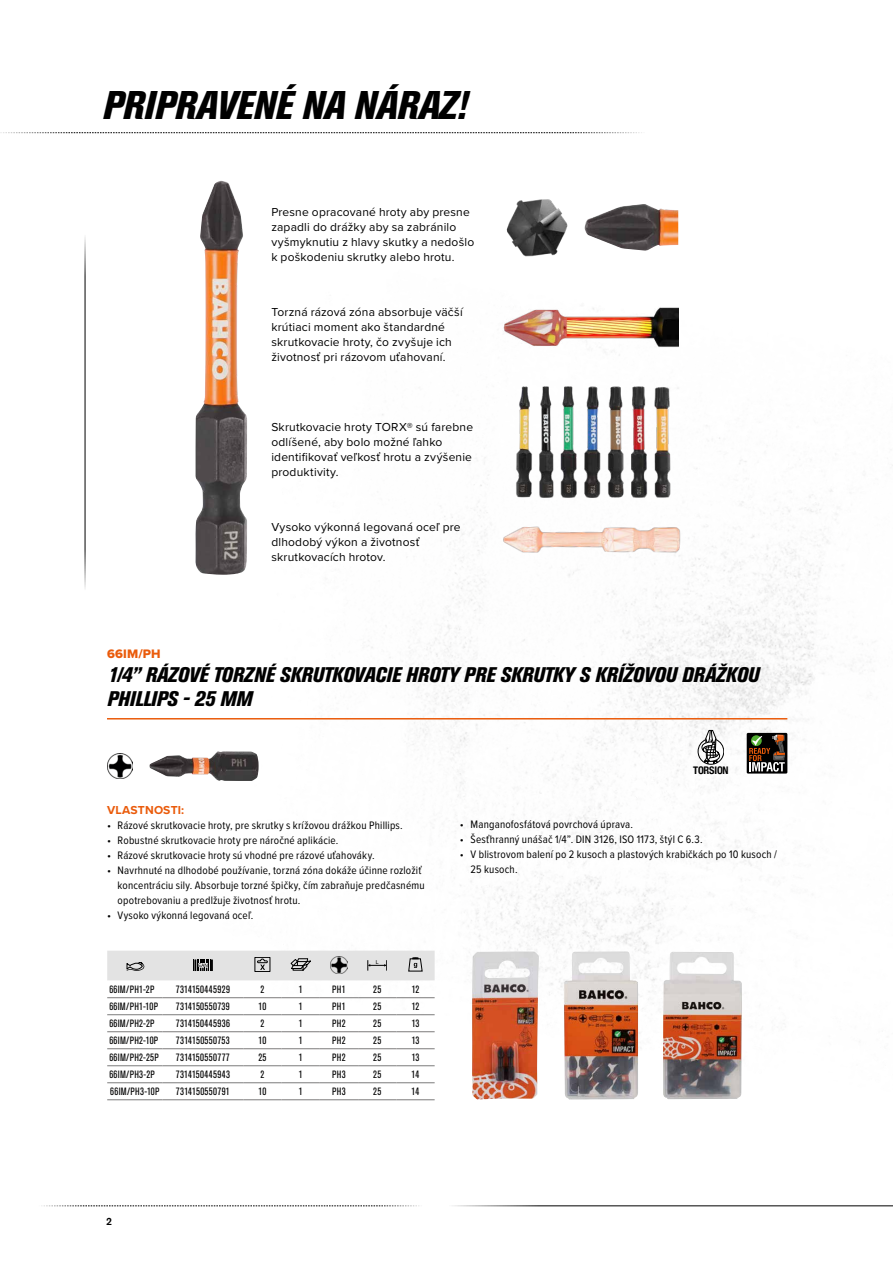
<style>
.page{position:relative;width:893px;height:1263px;background:#fff}
.page>*{position:absolute;margin:0;border:0;box-sizing:border-box;transform-origin:0 0}
.t1{font:italic 800 condensed 39.6px "Akzidenz Grotesk Pro";letter-spacing:-.01em;color:#000}
.t2{font:italic 800 condensed 21px/24px "Akzidenz Grotesk Pro";letter-spacing:-.005em;color:#000}
.t3{font:12.75px "Proxima Nova Extrabld";letter-spacing:.015em;color:#ea5b0b}
.t4{font:12px/15px "Proxima Nova";letter-spacing:.015em;color:#000}
.t5{font:700 12px "Proxima Nova";letter-spacing:.015em;color:#ea5b0b}
.t6{font:11.25px/15px "Proxima Nova Cond";letter-spacing:.015em;color:#000}
.t7{font:condensed 10.5px "Akzidenz Grotesk Pro";letter-spacing:.025em;color:#000}
.t8{font:700 condensed 10.5px "Helvetica Neue";letter-spacing:-.02em;color:#000}
.t9{font:500 10.5px "Akzidenz Grotesk Pro";color:#000}
.t10{font:5.25px "Arial";color:#000}
</style>
<div class="page">
<img style="left:180px;top:133px;width:713px;height:1074px">
<svg style="left:41px;top:1205px;width:381px;height:1px"></svg>
<hr style="left:449px;top:1205px;width:444px;height:1px;background:#000">
<svg style="left:0;top:132px;width:642px;height:1px"></svg>
<hr style="left:107px;top:718px;width:680px;height:1px;background:#ea5b0b">
<img style="left:107px;top:753px;width:26px;height:26px">
<img style="left:150px;top:751px;width:109px;height:30px">
<img style="left:564px;top:951px;width:74px;height:148px">
<img style="left:472px;top:951px;width:67px;height:148px">
<img style="left:663px;top:952px;width:79px;height:147px">
<hr style="left:320px;top:997px;width:38px;height:1px;background:#7c7b7b">
<hr style="left:358px;top:997px;width:38px;height:1px;background:#7c7b7b">
<hr style="left:396px;top:997px;width:39px;height:1px;background:#7c7b7b">
<hr style="left:107px;top:997px;width:55px;height:1px;background:#7c7b7b">
<hr style="left:162px;top:997px;width:81px;height:1px;background:#7c7b7b">
<hr style="left:243px;top:997px;width:39px;height:1px;background:#7c7b7b">
<hr style="left:282px;top:997px;width:38px;height:1px;background:#7c7b7b">
<hr style="left:107px;top:1014px;width:55px;height:1px;background:#7c7b7b">
<hr style="left:162px;top:1014px;width:81px;height:1px;background:#7c7b7b">
<hr style="left:243px;top:1014px;width:39px;height:1px;background:#7c7b7b">
<hr style="left:282px;top:1014px;width:38px;height:1px;background:#7c7b7b">
<hr style="left:320px;top:1014px;width:38px;height:1px;background:#7c7b7b">
<hr style="left:358px;top:1014px;width:38px;height:1px;background:#7c7b7b">
<hr style="left:396px;top:1014px;width:39px;height:1px;background:#7c7b7b">
<hr style="left:107px;top:1031px;width:55px;height:1px;background:#7c7b7b">
<hr style="left:162px;top:1031px;width:81px;height:1px;background:#7c7b7b">
<hr style="left:243px;top:1031px;width:39px;height:1px;background:#7c7b7b">
<hr style="left:282px;top:1031px;width:38px;height:1px;background:#7c7b7b">
<hr style="left:320px;top:1031px;width:38px;height:1px;background:#7c7b7b">
<hr style="left:358px;top:1031px;width:38px;height:1px;background:#7c7b7b">
<hr style="left:396px;top:1031px;width:39px;height:1px;background:#7c7b7b">
<hr style="left:107px;top:1048px;width:55px;height:1px;background:#7c7b7b">
<hr style="left:162px;top:1048px;width:81px;height:1px;background:#7c7b7b">
<hr style="left:243px;top:1048px;width:39px;height:1px;background:#7c7b7b">
<hr style="left:282px;top:1048px;width:38px;height:1px;background:#7c7b7b">
<hr style="left:320px;top:1048px;width:38px;height:1px;background:#7c7b7b">
<hr style="left:358px;top:1048px;width:38px;height:1px;background:#7c7b7b">
<hr style="left:396px;top:1048px;width:39px;height:1px;background:#7c7b7b">
<hr style="left:107px;top:1065px;width:55px;height:1px;background:#7c7b7b">
<hr style="left:162px;top:1065px;width:81px;height:1px;background:#7c7b7b">
<hr style="left:243px;top:1065px;width:39px;height:1px;background:#7c7b7b">
<hr style="left:282px;top:1065px;width:38px;height:1px;background:#7c7b7b">
<hr style="left:320px;top:1065px;width:38px;height:1px;background:#7c7b7b">
<hr style="left:358px;top:1065px;width:38px;height:1px;background:#7c7b7b">
<hr style="left:396px;top:1065px;width:39px;height:1px;background:#7c7b7b">
<hr style="left:320px;top:1082px;width:38px;height:1px;background:#7c7b7b">
<hr style="left:358px;top:1082px;width:38px;height:1px;background:#7c7b7b">
<hr style="left:396px;top:1082px;width:39px;height:1px;background:#7c7b7b">
<hr style="left:107px;top:1082px;width:55px;height:1px;background:#7c7b7b">
<hr style="left:162px;top:1082px;width:81px;height:1px;background:#7c7b7b">
<hr style="left:243px;top:1082px;width:39px;height:1px;background:#7c7b7b">
<hr style="left:282px;top:1082px;width:38px;height:1px;background:#7c7b7b">
<hr style="left:107px;top:1099px;width:55px;height:1px;background:#7c7b7b">
<hr style="left:162px;top:1099px;width:81px;height:1px;background:#7c7b7b">
<hr style="left:243px;top:1099px;width:39px;height:1px;background:#7c7b7b">
<hr style="left:282px;top:1099px;width:38px;height:1px;background:#7c7b7b">
<hr style="left:320px;top:1099px;width:38px;height:1px;background:#7c7b7b">
<hr style="left:358px;top:1099px;width:38px;height:1px;background:#7c7b7b">
<hr style="left:396px;top:1099px;width:39px;height:1px;background:#7c7b7b">
<svg style="left:107px;top:951px;width:328px;height:29px"></svg>
<div style="left:747px;top:733px;width:40px;height:40px;background:#000"></div>
<svg style="left:749px;top:735px;width:36px;height:37px"></svg>
<svg style="left:698px;top:730px;width:26px;height:34px"></svg>
<img style="left:510px;top:380px;width:167px;height:123px">
<img style="left:498px;top:306px;width:180px;height:43px">
<img style="left:498px;top:522px;width:183px;height:39px">
<hr style="left:85px;top:234px;width:1px;height:356px;background:#000">
<img style="left:195px;top:181px;width:52px;height:394px">
<img style="left:502px;top:194px;width:98px;height:69px">
<img style="left:584px;top:204px;width:94px;height:47px">
<h1 class="t1" style="left:102px;top:80px;width:367px">PRIPRAVENÉ NA NÁRAZ!</h1>
<p class="t4" style="left:271px;top:203px;width:204px">Presne opracované hroty aby presne zapadli do drážky aby sa zabránilo vyšmyknutiu z hlavy skutky a nedošlo k poškodeniu skrutky alebo hrotu.</p>
<p class="t4" style="left:271px;top:304px;width:193px">Torzná rázová zóna absorbuje väčší krútiaci moment ako štandardné skrutkovacie hroty, čo zvyšuje ich životnosť pri rázovom uťahovaní.</p>
<p class="t4" style="left:271px;top:419px;width:203px">Skrutkovacie hroty TORX® sú farebne odlíšené, aby bolo možné ľahko identifikovať veľkosť hrotu a zvýšenie produktivity.</p>
<p class="t4" style="left:271px;top:519px;width:191px">Vysoko výkonná legovaná oceľ pre dlhodobý výkon a životnosť skrutkovacích hrotov.</p>
<p class="t3" style="left:107px;top:644px;width:55px">66IM/PH</p>
<h2 class="t2" style="left:107px;top:662px;width:654px">1/4” RÁZOVÉ TORZNÉ SKRUTKOVACIE HROTY PRE SKRUTKY S KRÍŽOVOU DRÁŽKOU<br>PHILLIPS - 25 MM</h2>
<p class="t5" style="left:107px;top:801px;width:79px">VLASTNOSTI:</p>
<p class="t6" style="left:107px;top:817px;width:297px">• Rázové skrutkovacie hroty, pre skrutky s krížovou drážkou Phillips.</p>
<p class="t6" style="left:107px;top:832px;width:233px">• Robustné skrutkovacie hroty pre náročné aplikácie.</p>
<p class="t6" style="left:107px;top:847px;width:269px">• Rázové skrutkovacie hroty sú vhodné pre rázové uťahováky.</p>
<p class="t6" style="left:118px;top:862px;width:309px;text-indent:-11px">• Navrhnuté na dlhodobé používanie, torzná zóna dokáže účinne rozložiť koncentráciu sily. Absorbuje torzné špičky, čím zabraňuje predčasnému opotrebovaniu a predlžuje životnosť hrotu.</p>
<p class="t6" style="left:107px;top:907px;width:148px">• Vysoko výkonná legovaná oceľ.</p>
<p class="t10" style="left:376px;top:959px;width:4px">L</p>
<p class="t7" style="left:109px;top:982px;width:47px">66IM/PH1-2P</p>
<p class="t7" style="left:176px;top:982px;width:56px">7314150445929</p>
<p class="t7" style="left:260px;top:982px;width:5px">2</p>
<p class="t7" style="left:299px;top:982px;width:5px">1</p>
<p class="t7" style="left:332px;top:982px;width:15px">PH1</p>
<p class="t7" style="left:373px;top:982px;width:10px">25</p>
<p class="t7" style="left:412px;top:982px;width:9px">12</p>
<p class="t7" style="left:109px;top:999px;width:50px">66IM/PH1-10P</p>
<p class="t7" style="left:176px;top:999px;width:55px">7314150550739</p>
<p class="t7" style="left:259px;top:999px;width:9px">10</p>
<p class="t7" style="left:299px;top:999px;width:5px">1</p>
<p class="t7" style="left:332px;top:999px;width:15px">PH1</p>
<p class="t7" style="left:373px;top:999px;width:10px">25</p>
<p class="t7" style="left:412px;top:999px;width:9px">12</p>
<p class="t7" style="left:109px;top:1016px;width:47px">66IM/PH2-2P</p>
<p class="t7" style="left:176px;top:1016px;width:56px">7314150445936</p>
<p class="t7" style="left:260px;top:1016px;width:5px">2</p>
<p class="t7" style="left:299px;top:1016px;width:5px">1</p>
<p class="t7" style="left:332px;top:1016px;width:15px">PH2</p>
<p class="t7" style="left:373px;top:1016px;width:10px">25</p>
<p class="t7" style="left:412px;top:1016px;width:9px">13</p>
<p class="t7" style="left:109px;top:1033px;width:50px">66IM/PH2-10P</p>
<p class="t7" style="left:176px;top:1033px;width:55px">7314150550753</p>
<p class="t7" style="left:259px;top:1033px;width:9px">10</p>
<p class="t7" style="left:299px;top:1033px;width:5px">1</p>
<p class="t7" style="left:332px;top:1033px;width:15px">PH2</p>
<p class="t7" style="left:373px;top:1033px;width:10px">25</p>
<p class="t7" style="left:412px;top:1033px;width:9px">13</p>
<p class="t7" style="left:109px;top:1050px;width:51px">66IM/PH2-25P</p>
<p class="t7" style="left:176px;top:1050px;width:55px">7314150550777</p>
<p class="t7" style="left:258px;top:1050px;width:10px">25</p>
<p class="t7" style="left:299px;top:1050px;width:5px">1</p>
<p class="t7" style="left:332px;top:1050px;width:15px">PH2</p>
<p class="t7" style="left:373px;top:1050px;width:10px">25</p>
<p class="t7" style="left:412px;top:1050px;width:9px">13</p>
<p class="t7" style="left:109px;top:1067px;width:47px">66IM/PH3-2P</p>
<p class="t7" style="left:176px;top:1067px;width:56px">7314150445943</p>
<p class="t7" style="left:260px;top:1067px;width:5px">2</p>
<p class="t7" style="left:299px;top:1067px;width:5px">1</p>
<p class="t7" style="left:332px;top:1067px;width:15px">PH3</p>
<p class="t7" style="left:373px;top:1067px;width:10px">25</p>
<p class="t7" style="left:412px;top:1067px;width:9px">14</p>
<p class="t7" style="left:110px;top:1084px;width:51px">66IM/PH3-10P</p>
<p class="t7" style="left:176px;top:1084px;width:55px">7314150550791</p>
<p class="t7" style="left:259px;top:1084px;width:9px">10</p>
<p class="t7" style="left:299px;top:1084px;width:5px">1</p>
<p class="t7" style="left:332px;top:1084px;width:15px">PH3</p>
<p class="t7" style="left:373px;top:1084px;width:10px">25</p>
<p class="t7" style="left:412px;top:1084px;width:9px">14</p>
<p class="t8" style="left:693px;top:761px;width:37px">TORSION</p>
<p class="t6" style="left:460px;top:817px;width:175px">• Manganofosfátová povrchová úprava.</p>
<p class="t6" style="left:460px;top:832px;width:244px">• Šesťhranný unášač 1/4”. DIN 3126, ISO 1173, štýl C 6.3.</p>
<p class="t6" style="left:471px;top:847px;width:308px;text-indent:-11px">• V blistrovom balení po 2 kusoch a plastových krabičkách po 10 kusoch /<br>25 kusoch.</p>
<p class="t9" style="left:106px;top:1214px;width:7px">2</p>
</div>
